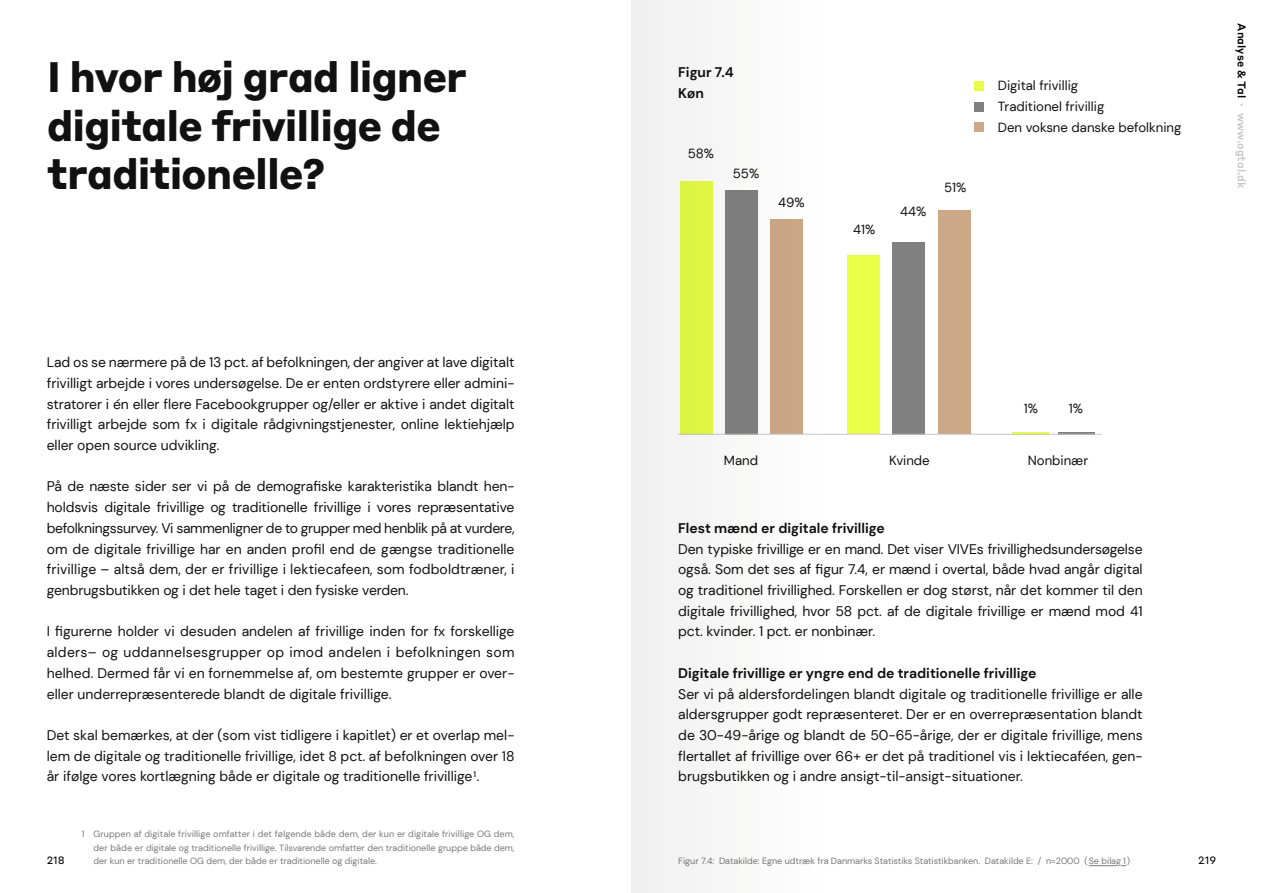
<style>
.page{position:relative;width:1263px;height:893px;background:#fff}
.page>*{position:absolute;margin:0;border:0;box-sizing:border-box;transform-origin:0 0}
.t1{font:700 42px/48.8px "Styrene B";letter-spacing:-.03em;color:#111}
.t2{font:13.95px/20.7px "DM Sans";letter-spacing:-.005em;color:#111;text-align:justify}
.t3{font:700 13.95px/20.7px "DM Sans";color:#111}
.t4{font:13.2px/20.9px "DM Sans";color:#111}
.t5{font:500 10.95px "Styrene B";color:#c8c8c8}
.t6{font:10.5px "Styrene B";color:#000}
.t7{font:9px/13.5px "DM Sans";color:#787878;text-align:justify}
.s1{color:#000}
</style>
<div class="page">
<svg style="left:1089px;top:865px;width:37px;height:1px"></svg>
<div style="left:974px;top:81px;width:9px;height:9px;background:#e8ff45"></div>
<div style="left:974px;top:102px;width:9px;height:9px;background:#808080"></div>
<div style="left:974px;top:123px;width:9px;height:9px;background:#cda887"></div>
<hr style="left:1013px;top:432px;width:36px;height:2px;background:#e8ff45">
<div style="left:847px;top:256px;width:33px;height:178px;background:#e8ff45"></div>
<hr style="left:1058px;top:432px;width:36px;height:2px;background:#808080">
<div style="left:892px;top:242px;width:33px;height:192px;background:#808080"></div>
<div style="left:937px;top:210px;width:33px;height:224px;background:#cda887"></div>
<hr style="left:678px;top:434px;width:423px;height:1px;background:#c8c8c8">
<svg style="left:631px;top:0;width:219px;height:893px"></svg>
<h1 class="t1" style="left:47px;top:49px;width:422px">I hvor høj grad ligner digitale frivillige de traditionelle?</h1>
<p class="t3" style="left:678px;top:62px;width:57px">Figur 7.4<br>Køn</p>
<p class="t4" style="left:688px;top:142px;width:28px">58%</p>
<p class="t4" style="left:733px;top:163px;width:28px">55%</p>
<p class="t4" style="left:778px;top:192px;width:28px">49%</p>
<p class="t4" style="left:853px;top:219px;width:24px">41%</p>
<p class="t4" style="left:900px;top:201px;width:28px">44%</p>
<p class="t4" style="left:944px;top:177px;width:24px">51%</p>
<p class="t4" style="left:998px;top:75px;width:185px">Digital frivillig<br>Traditionel frivillig<br>Den voksne danske befolkning</p>
<p class="t5" style="left:1251px;top:23px;width:167px;rotate:90deg"><span class="s1">Analyse &amp; Tal</span> · www.ogtal.dk</p>
<p class="t2" style="left:47px;top:352px;width:469px">Lad os se nærmere på de 13 pct. af befolkningen, der angiver at lave digitalt frivilligt arbejde i vores undersøgelse. De er enten ordstyrere eller admini&shy;stratorer i én eller flere Facebookgrupper og/eller er aktive i andet digitalt frivilligt arbejde som fx i digitale rådgivningstjenester, online lektiehjælp eller open source udvikling.</p>
<p class="t2" style="left:47px;top:476px;width:469px">På de næste sider ser vi på de demografiske karakteristika blandt hen&shy;holdsvis digitale frivillige og traditionelle frivillige i vores repræsentative befolkningssurvey. Vi sammenligner de to grupper med henblik på at vurdere, om de digitale frivillige har en anden profil end de gængse traditionelle frivillige – altså dem, der er frivillige i lektiecafeen, som fodboldtræner, i genbrugsbutikken og i det hele taget i den fysiske verden.</p>
<p class="t2" style="left:47px;top:621px;width:469px">I figurerne holder vi desuden andelen af frivillige inden for fx forskellige alders– og uddannelsesgrupper op imod andelen i befolkningen som helhed. Dermed får vi en fornemmelse af, om bestemte grupper er over&shy;eller underrepræsenterede blandt de digitale frivillige.</p>
<p class="t2" style="left:47px;top:725px;width:469px">Det skal bemærkes, at der (som vist tidligere i kapitlet) er et overlap mel&shy;lem de digitale og traditionelle frivillige, idet 8 pct. af befolkningen over 18 år ifølge vores kortlægning både er digitale og traditionelle frivillige<sup>1</sup>.</p>
<p class="t4" style="left:1024px;top:397px;width:16px">1%</p>
<p class="t4" style="left:1069px;top:397px;width:16px">1%</p>
<p class="t4" style="left:724px;top:450px;width:36px">Mand</p>
<p class="t4" style="left:889px;top:450px;width:42px">Kvinde</p>
<p class="t4" style="left:1028px;top:450px;width:62px">Nonbinær</p>
<p class="t3" style="left:678px;top:518px;width:208px">Flest mænd er digitale frivillige</p>
<p class="t2" style="left:678px;top:538px;width:466px">Den typiske frivillige er en mand. Det viser VIVEs frivillighedsundersøgelse også. Som det ses af figur 7.4, er mænd i overtal, både hvad angår digital og traditionel frivillighed. Forskellen er dog størst, når det kommer til den digitale frivillighed, hvor 58 pct. af de digitale frivillige er mænd mod 41 pct. kvinder. 1 pct. er nonbinær.</p>
<p class="t3" style="left:678px;top:663px;width:360px">Digitale frivillige er yngre end de traditionelle frivillige</p>
<p class="t2" style="left:678px;top:683px;width:466px">Ser vi på aldersfordelingen blandt digitale og traditionelle frivillige er alle aldersgrupper godt repræsenteret. Der er en overrepræsentation blandt de 30-49-årige og blandt de 50-65-årige, der er digitale frivillige, mens flertallet af frivillige over 66+ er det på traditionel vis i lektiecaféen, gen&shy;brugsbutikken og i andre ansigt-til-ansigt-situationer.</p>
<p class="t7" style="left:94px;top:827px;width:422px;text-indent:-12px">1 Gruppen af digitale frivillige omfatter i det følgende både dem, der kun er digitale frivillige OG dem, der både er digitale og traditionelle frivillige. Tilsvarende omfatter den traditionelle gruppe både dem, der kun er traditionelle OG dem, der både er traditionelle og digitale.</p>
<p class="t6" style="left:47px;top:852px;width:20px">218</p>
<p class="t6" style="left:1198px;top:852px;width:20px">219</p>
<p class="t7" style="left:678px;top:854px;width:453px">Figur 7.4: Datakilde: Egne udtræk fra Danmarks Statistiks Statistikbanken. Datakilde E: / n=2000 (Se bilag 1 )</p>
</div>
